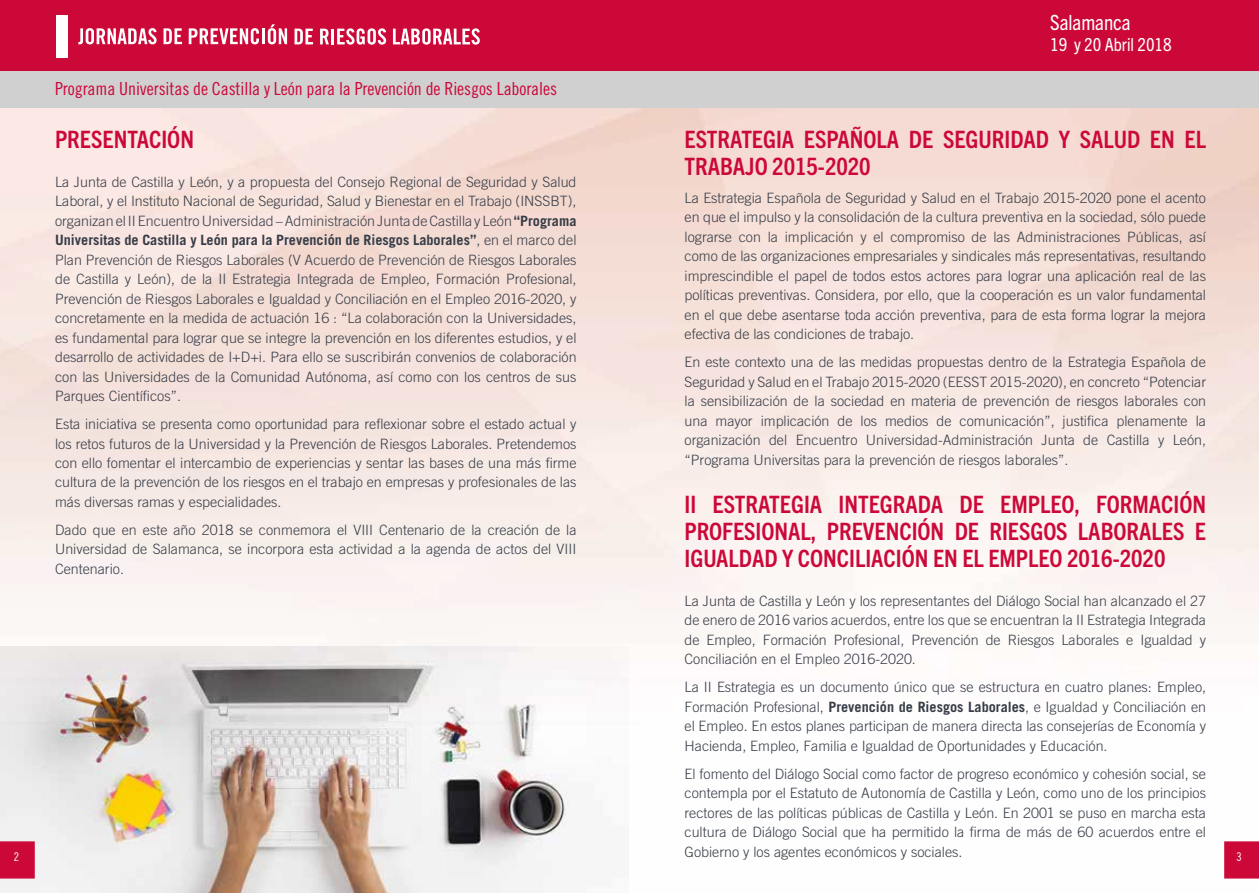
<style>
.page{position:relative;width:1259px;height:893px;background:#fff}
.page>*{position:absolute;margin:0;border:0;box-sizing:border-box;transform-origin:0 0}
.t1{font:700 condensed 24px/27px "Trade Gothic Next LT Pro";color:#cc0839}
.t2{font:condensed 21px "Trade Gothic Next LT Pro";color:#fff}
.t3{font:18px "Trade Gothic LT Std Cn 18";letter-spacing:-.005em;color:#cc0839}
.t4{font:condensed 18px "Trade Gothic Next LT Pro";color:#fff}
.t5{font:300 14.25px/19.5px "Trade Gothic LT Std";color:#363c47;text-align:justify}
.t6{font:12px "Trade Gothic LT Std Cn 18";color:#fff}
.s1{font-weight:700}
</style>
<div class="page">
<div style="left:0;top:70px;width:1259px;height:38px;background:#d0d0d0"></div>
<div style="left:0;top:0;width:1259px;height:71px;background:#cc0839"></div>
<img style="left:0;top:646px;width:629px;height:247px">
<svg style="left:1224px;top:841px;width:35px;height:37px"></svg>
<svg style="left:0;top:841px;width:35px;height:37px"></svg>
<svg style="left:78px;top:28px;width:79px;height:16px"></svg>
<svg style="left:163px;top:28px;width:19px;height:16px"></svg>
<svg style="left:189px;top:28px;width:70px;height:16px"></svg>
<hr style="left:262px;top:28px;width:3px;height:16px;background:#fff">
<svg style="left:268px;top:24px;width:19px;height:20px"></svg>
<svg style="left:294px;top:29px;width:19px;height:15px"></svg>
<svg style="left:320px;top:29px;width:9px;height:15px"></svg>
<hr style="left:331px;top:29px;width:3px;height:15px;background:#fff">
<svg style="left:337px;top:28px;width:49px;height:17px"></svg>
<svg style="left:393px;top:28px;width:87px;height:17px"></svg>
<div style="left:56px;top:16px;width:11px;height:42px;background:#fff"></div>
<h2 class="t2" style="left:1050px;top:8px;width:82px">Salamanca</h2>
<p class="t4" style="left:1050px;top:32px;width:123px">19 y 20 Abril 2018</p>
<p class="t3" style="left:55px;top:78px;width:503px">Programa Universitas de Castilla y León para la Prevención de Riesgos Laborales</p>
<h1 class="t1" style="left:55px;top:124px;width:140px">PRESENTACIÓN</h1>
<p class="t5" style="left:55px;top:172px;width:523px">La Junta de Castilla y León, y a propuesta del Consejo Regional de Seguridad y Salud Laboral, y el Instituto Nacional de Seguridad, Salud y Bienestar en el Trabajo (INSSBT), organizan el II Encuentro Universidad – Administración Junta de Castilla y León <span class="s1">“Programa Universitas de Castilla y León para la Prevención de Riesgos Laborales”</span>, en el marco del Plan Prevención de Riesgos Laborales (V Acuerdo de Prevención de Riesgos Laborales de Castilla y León), de la II Estrategia Integrada de Empleo, Formación Profesional, Prevención de Riesgos Laborales e Igualdad y Conciliación en el Empleo 2016-2020, y concretamente en la medida de actuación 16 : “La colaboración con la Universidades, es fundamental para lograr que se integre la prevención en los diferentes estudios, y el desarrollo de actividades de I+D+i. Para ello se suscribirán convenios de colaboración con las Universidades de la Comunidad Autónoma, así como con los centros de sus Parques Científicos”.</p>
<p class="t5" style="left:55px;top:414px;width:523px">Esta iniciativa se presenta como oportunidad para reflexionar sobre el estado actual y los retos futuros de la Universidad y la Prevención de Riesgos Laborales. Pretendemos con ello fomentar el intercambio de experiencias y sentar las bases de una más firme cultura de la prevención de los riesgos en el trabajo en empresas y profesionales de las más diversas ramas y especialidades.</p>
<p class="t5" style="left:55px;top:520px;width:523px">Dado que en este año 2018 se conmemora el VIII Centenario de la creación de la Universidad de Salamanca, se incorpora esta actividad a la agenda de actos del VIII Centenario.</p>
<h1 class="t1" style="left:684px;top:124px;width:523px">ESTRATEGIA ESPAÑOLA DE SEGURIDAD Y SALUD EN EL<br>TRABAJO 2015-2020</h1>
<p class="t5" style="left:684px;top:188px;width:523px">La Estrategia Española de Seguridad y Salud en el Trabajo 2015-2020 pone el acento en que el impulso y la consolidación de la cultura preventiva en la sociedad, sólo puede lograrse con la implicación y el compromiso de las Administraciones Públicas, así como de las organizaciones empresariales y sindicales más representativas, resultando imprescindible el papel de todos estos actores para lograr una aplicación real de las políticas preventivas. Considera, por ello, que la cooperación es un valor fundamental en el que debe asentarse toda acción preventiva, para de esta forma lograr la mejora efectiva de las condiciones de trabajo.</p>
<p class="t5" style="left:684px;top:352px;width:523px">En este contexto una de las medidas propuestas dentro de la Estrategia Española de Seguridad y Salud en el Trabajo 2015-2020 (EESST 2015-2020), en concreto “Potenciar la sensibilización de la sociedad en materia de prevención de riesgos laborales con una mayor implicación de los medios de comunicación”, justifica plenamente la organización del Encuentro Universidad-Administración Junta de Castilla y León, “Programa Universitas para la prevención de riesgos laborales”.</p>
<h1 class="t1" style="left:684px;top:489px;width:523px;text-align:justify">II ESTRATEGIA INTEGRADA DE EMPLEO, FORMACIÓN PROFESIONAL, PREVENCIÓN DE RIESGOS LABORALES E IGUALDAD Y CONCILIACIÓN EN EL EMPLEO 2016-2020</h1>
<p class="t5" style="left:684px;top:591px;width:523px">La Junta de Castilla y León y los representantes del Diálogo Social han alcanzado el 27 de enero de 2016 varios acuerdos, entre los que se encuentran la II Estrategia Integrada de Empleo, Formación Profesional, Prevención de Riesgos Laborales e Igualdad y Conciliación en el Empleo 2016-2020.</p>
<p class="t5" style="left:684px;top:677px;width:523px">La II Estrategia es un documento único que se estructura en cuatro planes: Empleo, Formación Profesional, <span class="s1">Prevención de Riesgos Laborales</span>, e Igualdad y Conciliación en el Empleo. En estos planes participan de manera directa las consejerías de Economía y Hacienda, Empleo, Familia e Igualdad de Oportunidades y Educación.</p>
<p class="t5" style="left:684px;top:764px;width:523px">El fomento del Diálogo Social como factor de progreso económico y cohesión social, se contempla por el Estatuto de Autonomía de Castilla y León, como uno de los principios rectores de las políticas públicas de Castilla y León. En 2001 se puso en marcha esta cultura de Diálogo Social que ha permitido la firma de más de 60 acuerdos entre el Gobierno y los agentes económicos y sociales.</p>
<p class="t6" style="left:14px;top:850px;width:7px">2</p>
<p class="t6" style="left:1236px;top:850px;width:7px">3</p>
</div>
